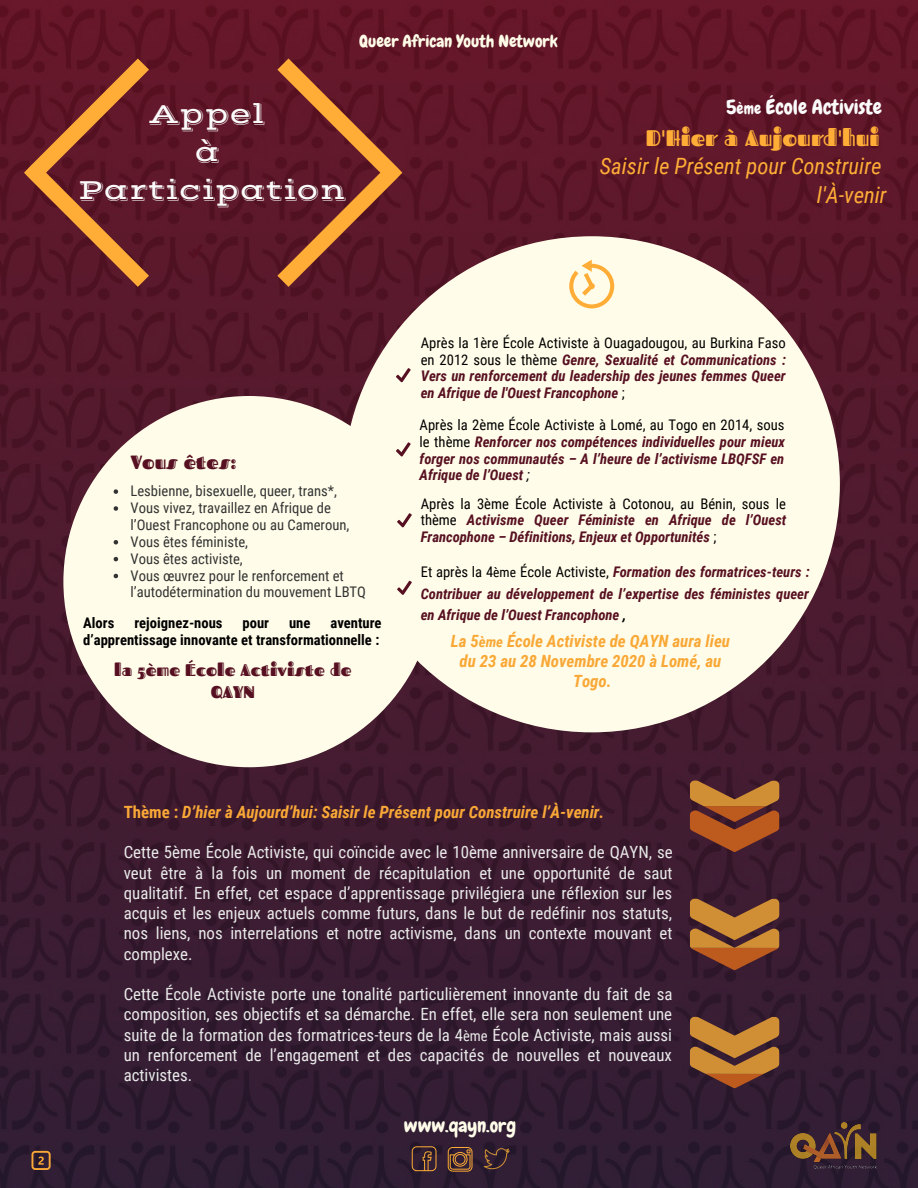
<style>
.page{position:relative;width:918px;height:1188px;background:#fff}
.page>*{position:absolute;margin:0;border:0;box-sizing:border-box;transform-origin:0 0}
.t1{font:29.25px/38.2px "Vast Shadow";color:#fbfbfb;text-align:center}
.t2{font:italic 22.5px/28.2px "Roboto Condensed";color:#ffad37;text-align:right}
.t3{font:22.5px "Fascinate Inline";color:#ffad37}
.t4{font:20.25px "Chewy";color:#fbfbfb}
.t5{font:19.2px "Chewy";color:#fffde9}
.t6{font:19.2px "Fascinate Inline";color:#571021}
.t7{font:16.8px/20.2px "Roboto Condensed";color:#e9e9e9;text-align:justify}
.t8{font:italic 700 16.8px/20.2px "Roboto Condensed";color:#f9a837;text-align:center}
.t9{font:16.8px/21.3px "Fascinate Inline";color:#571021;text-align:center}
.t10{font:16.8px "Chewy";color:#fefce8}
.t11{font:italic 700 14.7px/16.8px "Roboto Condensed";color:#571021;text-align:justify}
.t12{font:14.7px/16.8px "Roboto Condensed";color:#333}
.t13{font:700 14.7px/16.8px "Roboto Condensed";color:#000;text-align:right}
.s1{font-size:15.75px}
.s2{font-weight:400;font-style:normal;color:#000}
.s3{font-weight:400;color:#000}
.s4{font-weight:400;font-style:normal;font-size:13.5px;color:#000}
.s5{color:#000}
.s6{font-size:14.7px}
.s7{font-style:normal}
</style>
<div class="page">
<img style="left:0;top:0;width:918px;height:1188px">
<img style="left:791px;top:1123px;width:85px;height:47px">
<div style="left:63px;top:396px;width:372px;height:371px;background:#fffde9;border-radius:50%"></div>
<div style="left:344px;top:236px;width:496px;height:496px;background:#fffde9;border-radius:50%"></div>
<svg style="left:114px;top:489px;width:4px;height:5px"></svg>
<svg style="left:114px;top:506px;width:4px;height:5px"></svg>
<svg style="left:114px;top:540px;width:4px;height:4px"></svg>
<svg style="left:114px;top:557px;width:4px;height:4px"></svg>
<svg style="left:114px;top:574px;width:4px;height:4px"></svg>
<svg style="left:569px;top:260px;width:45px;height:48px"></svg>
<svg style="left:690px;top:780px;width:90px;height:72px;background:#8f4d29"></svg>
<svg style="left:690px;top:898px;width:90px;height:72px;background:#92592f"></svg>
<svg style="left:690px;top:1016px;width:90px;height:73px;background:#905d31"></svg>
<svg style="left:412px;top:1146px;width:24px;height:25px"></svg>
<svg style="left:448px;top:1147px;width:24px;height:25px"></svg>
<svg style="left:484px;top:1148px;width:26px;height:21px"></svg>
<svg style="left:32px;top:1151px;width:19px;height:19px"></svg>
<svg style="left:396px;top:368px;width:15px;height:14px"></svg>
<svg style="left:396px;top:442px;width:15px;height:14px"></svg>
<svg style="left:397px;top:513px;width:15px;height:14px"></svg>
<svg style="left:397px;top:581px;width:15px;height:14px"></svg>
<svg style="left:24px;top:58px;width:378px;height:229px;background:#6d2629"></svg>
<p class="t10" style="left:359px;top:31px;width:200px">Queer African Youth Network</p>
<h1 class="t1" style="left:78px;top:95px;width:269px">Appel<br>à<br>Participation</h1>
<h3 class="t4" style="left:726px;top:94px;width:157px">5<span class="s1">ème</span> École Activiste</h3>
<h2 class="t3" style="left:646px;top:123px;width:235px">D'Hier à Aujourd'hui</h2>
<h2 class="t2" style="left:600px;top:151px;width:288px">Saisir le Présent pour Construire l'À-venir</h2>
<h3 class="t6" style="left:131px;top:449px;width:108px">Vous êtes:</h3>
<p class="t12" style="left:130px;top:482px;width:237px">Lesbienne, bisexuelle, queer, trans*, Vous vivez, travaillez en Afrique de l’Ouest Francophone ou au Cameroun, Vous êtes féministe,<br>Vous êtes activiste,<br>Vous œuvrez pour le renforcement et l’autodétermination du mouvement LBTQ</p>
<p class="t13" style="left:83px;top:614px;width:33px">Alors</p>
<p class="t13" style="left:134px;top:614px;width:90px">rejoignez-nous</p>
<p class="t13" style="left:243px;top:614px;width:28px">pour</p>
<p class="t13" style="left:289px;top:614px;width:23px">une</p>
<p class="t13" style="left:83px;top:614px;width:300px">aventure<br>d’apprentissage innovante et transformationnelle :</p>
<p class="t9" style="left:114px;top:659px;width:239px">la 5ème École Activiste de<br>QAYN</p>
<p class="t11" style="left:421px;top:333px;width:367px"><span class="s2">Après la 1ère École Activiste à Ouagadougou, au Burkina Faso en 2012 sous le thème</span> Genre, Sexualité et Communications :<br>Vers un renforcement du leadership des jeunes femmes Queer en Afrique de l'Ouest Francophone <span class="s2">;</span></p>
<p class="t11" style="left:420px;top:416px;width:367px"><span class="s2">Après la 2ème École Activiste à Lomé, au Togo en 2014, sous le thème</span> Renforcer nos compétences individuelles pour mieux forger nos communautés – A l’heure de l’activisme LBQFSF en Afrique de l’Ouest <span class="s3">;</span></p>
<p class="t11" style="left:421px;top:494px;width:367px"><span class="s2">Après la 3ème École Activiste à Cotonou, au Bénin, sous le thème</span> Activisme Queer Féministe en Afrique de l’Ouest Francophone – Définitions, Enjeux et Opportunités <span class="s2">;</span></p>
<p class="t11" style="left:421px;top:561px;width:390px;line-height:21.3px"><span class="s2">Et après la 4</span><span class="s4">ème</span> <span class="s2">École Activiste,</span> Formation des formatrices-teurs :<br>Contribuer au développement de l’expertise des féministes queer en Afrique de l’Ouest Francophone <span class="s5">,</span></p>
<p class="t8" style="left:451px;top:630px;width:281px">La 5<span class="s6">ème</span> École Activiste de QAYN aura lieu du 23 au 28 Novembre 2020 à Lomé, au<br>Togo.</p>
<p class="t8" style="left:124px;top:801px;width:482px"><span class="s7">Thème :</span> D’hier à Aujourd’hui: Saisir le Présent pour Construire l’À-venir.</p>
<p class="t7" style="left:124px;top:842px;width:550px">Cette 5ème École Activiste, qui coïncide avec le 10ème anniversaire de QAYN, se veut être à la fois un moment de récapitulation et une opportunité de saut qualitatif. En effet, cet espace d’apprentissage privilégiera une réflexion sur les acquis et les enjeux actuels comme futurs, dans le but de redéfinir nos statuts, nos liens, nos interrelations et notre activisme, dans un contexte mouvant et complexe.</p>
<p class="t7" style="left:124px;top:983px;width:550px">Cette École Activiste porte une tonalité particulièrement innovante du fait de sa composition, ses objectifs et sa démarche. En effet, elle sera non seulement une suite de la formation des formatrices-teurs de la 4<span class="s6">ème</span> École Activiste, mais aussi un renforcement de l’engagement et des capacités de nouvelles et nouveaux activistes.</p>
<h3 class="t5" style="left:404px;top:1113px;width:114px">www.qayn.org</h3>
</div>
